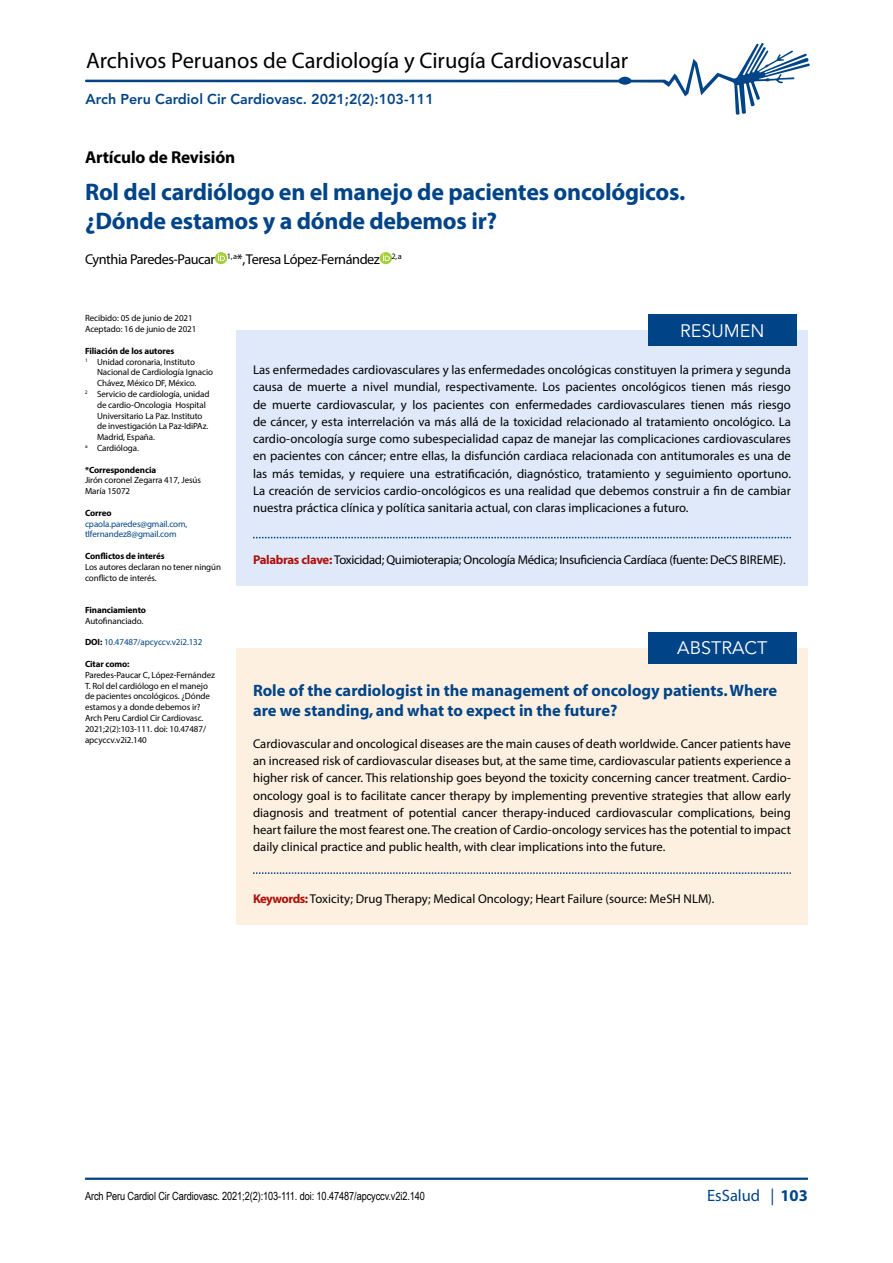
<style>
.page{position:relative;width:893px;height:1263px;background:#fff}
.page>*{position:absolute;margin:0;border:0;box-sizing:border-box;transform-origin:0 0}
.t1{font:700 24px/28.8px "Myriad Pro";letter-spacing:-.01em;color:#048}
.t2{font:22.5px "Myriad Pro";color:#000}
.t3{font:18px "Avenir LT Std";color:#fff}
.t4{font:700 17.25px "Myriad Pro";letter-spacing:-.01em;color:#000}
.t5{font:700 16.5px/19.8px "Myriad";color:#048}
.t6{font:16.5px "Myriad Pro";color:#048}
.t7{font:14.25px "Myriad";letter-spacing:-.03em;color:#000}
.t8{font:800 14.25px "Avenir LT Std";color:#048}
.t9{font:12.75px/17.2px "Myriad Pro";color:#000;text-align:justify}
.t10{font:12.75px "Myriad Pro";letter-spacing:-.025em;color:#000}
.t11{font:11.25px "Arial Narrow";letter-spacing:-.01em;color:#000}
.t12{font:9px/10.8px "Myriad Pro";letter-spacing:-.01em;color:#000}
.t13{font:700 9px "Myriad Pro";letter-spacing:-.01em;color:#000}
.t14{font:9px/10.8px "Myriad Pro";letter-spacing:-.01em;color:#048}
.s1{font-weight:700;color:#000}
.s2{font-weight:700;color:#ae0f0a}
.s3{font-weight:700}
</style>
<div class="page">
<svg style="left:85px;top:43px;width:725px;height:72px"></svg>
<hr style="left:85px;top:1177px;width:723px;height:3px;background:#048">
<div style="left:236px;top:330px;width:572px;height:255px;background:#dfe9fa"></div>
<div style="left:648px;top:315px;width:148px;height:31px;background:#048"></div>
<div style="left:236px;top:648px;width:572px;height:277px;background:#fdf0e1"></div>
<div style="left:648px;top:632px;width:149px;height:32px;background:#048"></div>
<svg style="left:253px;top:872px;width:538px;height:2px"></svg>
<svg style="left:214px;top:252px;width:13px;height:12px"></svg>
<svg style="left:379px;top:252px;width:13px;height:12px"></svg>
<svg style="left:253px;top:537px;width:538px;height:1px"></svg>
<h2 class="t2" style="left:86px;top:47px;width:544px">Archivos Peruanos de Cardiología y Cirugía Cardiovascular</h2>
<p class="t8" style="left:86px;top:91px;width:350px">Arch Peru Cardiol Cir Cardiovasc. 2021;2(2):103-111</p>
<h3 class="t4" style="left:85px;top:146px;width:152px">Artículo de Revisión</h3>
<h1 class="t1" style="left:85px;top:177px;width:602px">Rol del cardiólogo en el manejo de pacientes oncológicos. ¿Dónde estamos y a dónde debemos ir?</h1>
<p class="t7" style="left:85px;top:252px;width:318px">Cynthia Paredes-Paucar <sup>1,</sup> <sup>a</sup>*,Teresa López-Fernández <sup>2,</sup> <sup>a</sup></p>
<p class="t12" style="left:85px;top:313px;width:113px">Recibido: 05 de junio de 2021<br>Aceptado: 16 de junio de 2021</p>
<p class="t13" style="left:85px;top:345px;width:91px">Filiación de los autores</p>
<p class="t12" style="left:85px;top:356px;width:111px"><sup>1</sup> Unidad coronaria, Instituto</p>
<p class="t12" style="left:97px;top:367px;width:117px">Nacional de Cardiología Ignacio</p>
<p class="t12" style="left:97px;top:378px;width:101px">Chávez, México DF, México.</p>
<p class="t12" style="left:85px;top:388px;width:126px"><sup>2</sup> Servicio de cardiología, unidad</p>
<p class="t12" style="left:97px;top:399px;width:110px">de cardio-Oncologia Hospital</p>
<p class="t12" style="left:97px;top:410px;width:107px">Universitario La Paz. Instituto</p>
<p class="t12" style="left:97px;top:421px;width:113px">de investigación La Paz-IdiPAz.</p>
<p class="t12" style="left:97px;top:432px;width:59px">Madrid, España.</p>
<p class="t12" style="left:85px;top:442px;width:55px"><sup>a</sup> Cardióloga.</p>
<p class="t13" style="left:85px;top:464px;width:73px">*Correspondencia</p>
<p class="t12" style="left:85px;top:475px;width:118px">Jirón coronel Zegarra 417, Jesús<br>María 15072</p>
<p class="t13" style="left:85px;top:507px;width:28px">Correo</p>
<p class="t14" style="left:85px;top:518px;width:104px">cpaola.paredes@gmail.com, tlfernandez8@gmail.com</p>
<p class="t13" style="left:85px;top:550px;width:81px">Conflictos de interés</p>
<p class="t12" style="left:85px;top:561px;width:138px">Los autores declaran no tener ningún conflicto de interés.</p>
<p class="t13" style="left:85px;top:604px;width:63px">Financiamiento</p>
<p class="t12" style="left:85px;top:615px;width:60px">Autofinanciado.</p>
<p class="t14" style="left:85px;top:637px;width:119px"><span class="s1">DOI:</span> 10.47487/apcyccv.v2i2.132</p>
<p class="t13" style="left:85px;top:658px;width:46px">Citar como:</p>
<p class="t12" style="left:85px;top:669px;width:132px">Paredes-Paucar C, López-Fernández<br>T. Rol del cardiólogo en el manejo de pacientes oncológicos. ¿Dónde estamos y a donde debemos ir?<br>Arch Peru Cardiol Cir Cardiovasc.<br>2021;2(2):103-111. doi: 10.47487/ apcyccv.v2i2.140</p>
<h3 class="t3" style="left:680px;top:320px;width:86px">RESUMEN</h3>
<p class="t9" style="left:253px;top:361px;width:539px">Las enfermedades cardiovasculares y las enfermedades oncológicas constituyen la primera y segunda causa de muerte a nivel mundial, respectivamente. Los pacientes oncológicos tienen más riesgo de muerte cardiovascular, y los pacientes con enfermedades cardiovasculares tienen más riesgo de cáncer, y esta interrelación va más allá de la toxicidad relacionado al tratamiento oncológico. La cardio-oncología surge como subespecialidad capaz de manejar las complicaciones cardiovasculares en pacientes con cáncer; entre ellas, la disfunción cardiaca relacionada con antitumorales es una de las más temidas, y requiere una estratificación, diagnóstico, tratamiento y seguimiento oportuno.<br>La creación de servicios cardio-oncológicos es una realidad que debemos construir a fin de cambiar nuestra práctica clínica y política sanitaria actual, con claras implicaciones a futuro.</p>
<p class="t10" style="left:253px;top:552px;width:534px"><span class="s2">Palabras clave:</span> Toxicidad; Quimioterapia; Oncología Médica; Insuficiencia Cardíaca (fuente: DeCS BIREME).</p>
<h3 class="t3" style="left:677px;top:638px;width:92px">ABSTRACT</h3>
<p class="t5" style="left:253px;top:681px;width:526px">Role of the cardiologist in the management of oncology patients. Where are we standing, and what to expect in the future?</p>
<p class="t9" style="left:253px;top:735px;width:539px">Cardiovascular and oncological diseases are the main causes of death worldwide. Cancer patients have an increased risk of cardiovascular diseases but, at the same time, cardiovascular patients experience a higher risk of cancer. This relationship goes beyond the toxicity concerning cancer treatment. Cardio&shy;oncology goal is to facilitate cancer therapy by implementing preventive strategies that allow early diagnosis and treatment of potential cancer therapy-induced cardiovascular complications, being heart failure the most fearest one. The creation of Cardio-oncology services has the potential to impact daily clinical practice and public health, with clear implications into the future.</p>
<p class="t9" style="left:253px;top:890px;width:463px"><span class="s2">Keywords:</span> Toxicity; Drug Therapy; Medical Oncology; Heart Failure (source: MeSH NLM).</p>
<p class="t11" style="left:85px;top:1188px;width:341px">Arch Peru Cardiol Cir Cardiovasc. 2021;2(2):103-111. doi: 10.47487/apcyccv.v2i2.140</p>
<p class="t6" style="left:707px;top:1185px;width:102px">EsSalud | <span class="s3">103</span></p>
</div>
